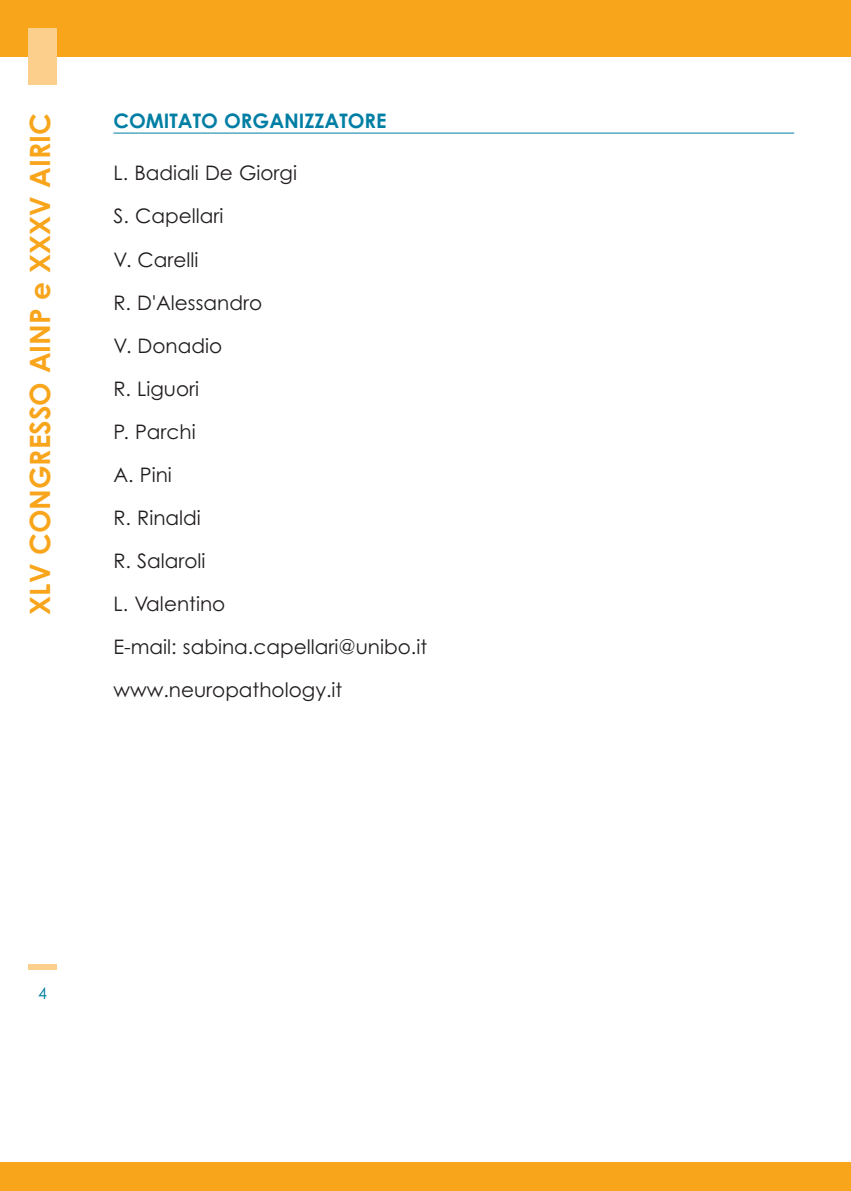
<style>
.page{position:relative;width:851px;height:1191px;background:#fff}
.page>*{position:absolute;margin:0;border:0;box-sizing:border-box;transform-origin:0 0}
.t1{font:700 28px "Century Gothic";color:#f9a51b}
.t2{font:20px/43px "Century Gothic";color:#231f20}
.t3{font:700 20px "Century Gothic";color:#007ea4}
.t4{font:16px "Century Gothic";color:#007ea4}
</style>
<div class="page">
<hr style="left:113px;top:133px;width:681px;height:1px;background:#007ea4">
<div style="left:0;top:0;width:850px;height:57px;background:#f9a51b"></div>
<div style="left:28px;top:28px;width:29px;height:57px;background:#fdcf8c"></div>
<div style="left:0;top:1162px;width:850px;height:29px;background:#f9a51b"></div>
<div style="left:28px;top:964px;width:29px;height:5px;background:#fdcf8c"></div>
<h1 class="t1" style="left:24px;top:615px;width:503px;rotate:-90deg">XLV CONGRESSO AINP e XXXV AIRIC</h1>
<p class="t3" style="left:113px;top:110px;width:274px">COMITATO ORGANIZZATORE</p>
<p class="t2" style="left:113px;top:152px;width:315px">L. Badiali De Giorgi<br>S. Capellari<br>V. Carelli<br>R. D'Alessandro<br>V. Donadio<br>R. Liguori<br>P. Parchi<br>A. Pini<br>R. Rinaldi<br>R. Salaroli<br>L. Valentino<br>E-mail: sabina.capellari@unibo.it www.neuropathology.it</p>
<p class="t4" style="left:38px;top:984px;width:10px">4</p>
</div>
